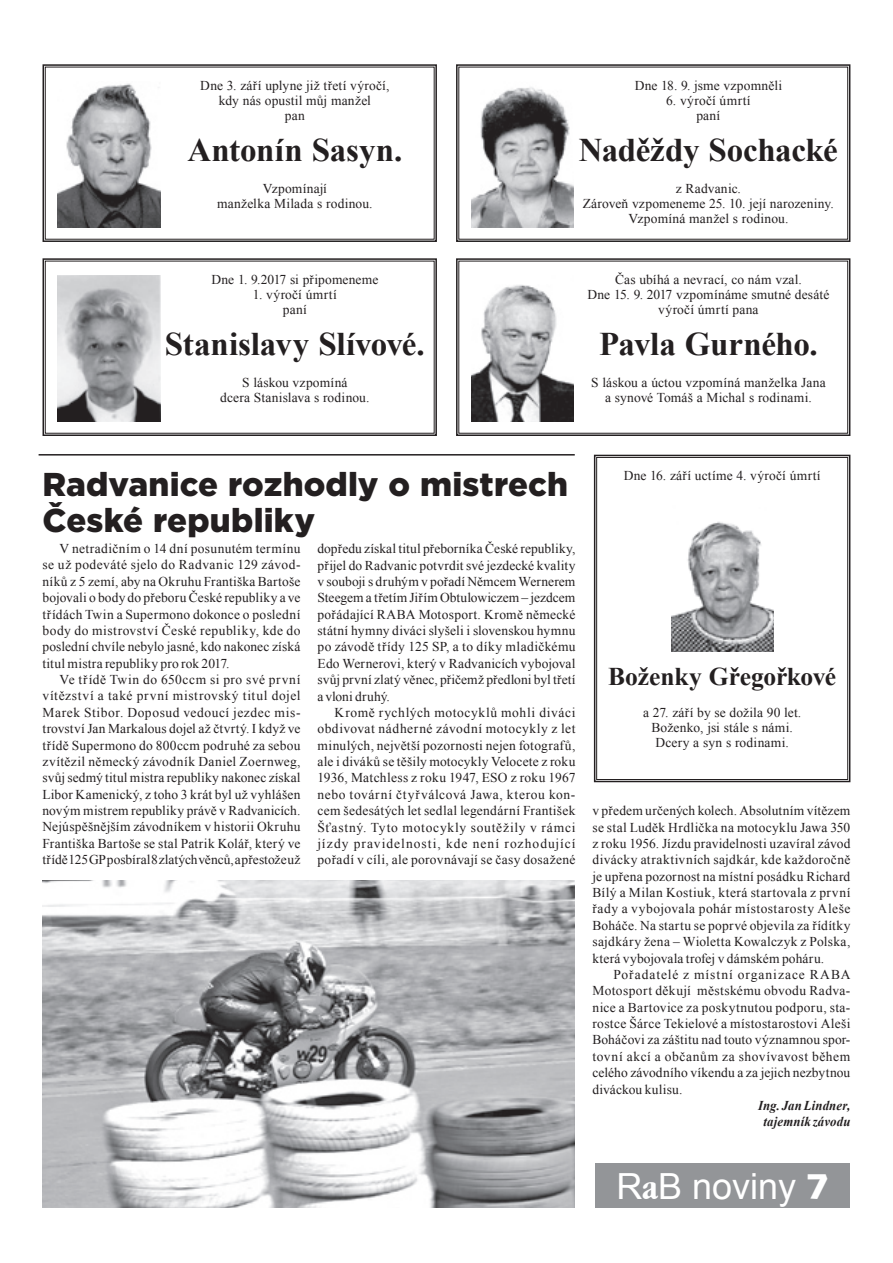
<style>
.page{position:relative;width:893px;height:1263px;background:#fff}
.page>*{position:absolute;margin:0;border:0;box-sizing:border-box;transform-origin:0 0}
.t1{font:36px "Arial";color:#fff}
.t2{font:700 33px "Times New Roman";letter-spacing:-.01em;color:#231f20}
.t3{font:900 33px/36px "Gotham";letter-spacing:.005em;color:#231f20}
.t4{font:700 25.5px "Times New Roman";letter-spacing:-.01em;color:#231f20}
.t5{font:13.5px/16.4px "Times New Roman";letter-spacing:.015em;color:#231f20;text-align:center}
.t6{font:italic 700 13.5px/16.4px "Times New Roman";letter-spacing:.01em;color:#231f20;text-align:center;scale:.95 1}
.s1{font-family:"Garmd ITC Bk Cn BTCE Bold Condensed"}
.s2{font-family:"Humanst 531 Blk BTCE Black"}
</style>
<div class="page">
<svg style="left:593px;top:454px;width:258px;height:329px"></svg>
<div style="left:596px;top:457px;width:252px;height:323px;border:1px solid #231f20"></div>
<svg style="left:42px;top:64px;width:395px;height:178px"></svg>
<svg style="left:42px;top:258px;width:395px;height:178px"></svg>
<svg style="left:456px;top:64px;width:395px;height:178px"></svg>
<svg style="left:456px;top:258px;width:395px;height:178px"></svg>
<img style="left:671px;top:505px;width:102px;height:147px">
<img style="left:58px;top:81px;width:102px;height:146px">
<img style="left:58px;top:275px;width:102px;height:146px">
<img style="left:471px;top:81px;width:103px;height:146px">
<img style="left:471px;top:275px;width:103px;height:146px">
<div style="left:595px;top:1163px;width:255px;height:45px;background:#939598"></div>
<img style="left:43px;top:880px;width:532px;height:328px">
<hr style="left:39px;top:454px;width:536px;height:1px;background:#231f20">
<p class="t5" style="left:200px;top:77px;width:191px;line-height:15px">Dne 3. září uplyne již třetí výročí, kdy nás opustil můj manžel<br>pan</p>
<h2 class="t2" style="left:187px;top:127px;width:216px">Antonín Sasyn.</h2>
<p class="t5" style="left:217px;top:181px;width:157px;line-height:15px">Vzpomínají<br>manželka Milada s rodinou.</p>
<p class="t5" style="left:211px;top:271px;width:168px">Dne 1. 9.2017 si připomeneme</p>
<p class="t5" style="left:253px;top:286px;width:85px;line-height:15px">1. výročí úmrtí paní</p>
<h2 class="t2" style="left:165px;top:321px;width:261px">Stanislavy Slívové.</h2>
<p class="t5" style="left:220px;top:375px;width:151px;line-height:15px">S láskou vzpomíná<br>dcera Stanislava s rodinou.</p>
<p class="t5" style="left:635px;top:77px;width:149px">Dne 18. 9. jsme vzpomněli</p>
<p class="t5" style="left:666px;top:92px;width:86px;line-height:15px">6. výročí úmrtí paní</p>
<h2 class="t2" style="left:579px;top:127px;width:261px">Naděždy Sochacké</h2>
<p class="t5" style="left:583px;top:181px;width:253px;line-height:15px">z Radvanic.<br>Zároveň vzpomeneme 25. 10. její narozeniny.<br>Vzpomíná manžel s rodinou.</p>
<p class="t5" style="left:587px;top:271px;width:243px;line-height:15px">Čas ubíhá a nevrací, co nám vzal.<br>Dne 15. 9. 2017 vzpomínáme smutné desáté výročí úmrtí pana</p>
<h2 class="t2" style="left:599px;top:321px;width:220px">Pavla Gurného.</h2>
<p class="t5" style="left:591px;top:375px;width:236px;line-height:15px">S láskou a úctou vzpomíná manželka Jana a synové Tomáš a Michal s rodinami.</p>
<h2 class="t3" style="left:43px;top:465px;width:527px">Radvanice rozhodly o mistrech<br>České republiky</h2>
<p class="t5" style="left:624px;top:467px;width:198px">Dne 16. září uctíme 4. výročí úmrtí</p>
<p class="t5" style="left:43px;top:540px;width:259px;text-align:justify;text-indent:17px">V netradičním o 14 dní posunutém termínu se už podeváté sjelo do Radvanic 129 závod&shy;níků z 5 zemí, aby na Okruhu Františka Bartoše bojovali o body do přeboru České republiky a ve třídách Twin a Supermono dokonce o poslední body do mistrovství České republiky, kde do poslední chvíle nebylo jasné, kdo nakonec získá titul mistra republiky pro rok 2017.</p>
<p class="t5" style="left:43px;top:671px;width:260px;text-align:justify;text-indent:17px">Ve třídě Twin do 650ccm si pro své první vítězství a také první mistrovský titul dojel Marek Stibor. Doposud vedoucí jezdec mis&shy;trovství Jan Markalous dojel až čtvrtý. I když ve třídě Supermono do 800ccm podruhé za sebou zvítězil německý závodník Daniel Zoernweg, svůj sedmý titul mistra republiky nakonec získal Libor Kamenický, z toho 3 krát byl už vyhlášen novým mistrem republiky právě v Radvanicích.<br>Nejúspěšnějším závodníkem v historii Okruhu Františka Bartoše se stal Patrik Kolář, který ve třídě 125 GP posbíral 8 zlatých věnců, apřestože už</p>
<p class="t5" style="left:317px;top:540px;width:259px;text-align:justify">dopředu získal titul přeborníka České republiky, přijel do Radvanic potvrdit své jezdecké kvality v souboji s druhým v pořadí Němcem Wernerem Steegem a třetím Jiřím Obtulowiczem – jezdcem pořádající RABA Motosport. Kromě německé státní hymny diváci slyšeli i slovenskou hymnu po závodě třídy 125 SP, a to díky mladičkému Edo Wernerovi, který v Radvanicích vybojoval svůj první zlatý věnec, přičemž předloni byl třetí a vloni druhý.</p>
<p class="t5" style="left:317px;top:704px;width:259px;text-align:justify;text-indent:17px">Kromě rychlých motocyklů mohli diváci obdivovat nádherné závodní motocykly z let minulých, největší pozornosti nejen fotografů, ale i diváků se těšily motocykly Velocete z roku 1936, Matchless z roku 1947, ESO z roku 1967 nebo tovární čtyřválcová Jawa, kterou kon&shy;cem šedesátých let sedlal legendární František Šťastný. Tyto motocykly soutěžily v rámci jízdy pravidelnosti, kde není rozhodující pořadí v cíli, ale porovnávají se časy dosažené</p>
<h3 class="t4" style="left:608px;top:659px;width:229px">Boženky Gřegořkové</h3>
<p class="t5" style="left:643px;top:705px;width:160px;line-height:15px">a 27. září by se dožila 90 let.<br>Boženko, jsi stále s námi.<br>Dcery a syn s rodinami.</p>
<p class="t5" style="left:592px;top:802px;width:259px;text-align:justify">v předem určených kolech. Absolutním vítězem se stal Luděk Hrdlička na motocyklu Jawa 350 z roku 1956. Jízdu pravidelnosti uzavíral závod divácky atraktivních sajdkár, kde každoročně je upřena pozornost na místní posádku Richard Bílý a Milan Kostiuk, která startovala z první řady a vybojovala pohár místostarosty Aleše Boháče. Na startu se poprvé objevila za řídítky sajdkáry žena – Wioletta Kowalczyk z Polska, která vybojovala trofej v dámském poháru.</p>
<p class="t5" style="left:592px;top:966px;width:259px;text-align:justify;text-indent:21px">Pořadatelé z místní organizace RABA Motosport děkují městskému obvodu Radva&shy;nice a Bartovice za poskytnutou podporu, sta&shy;rostce Šárce Tekielové a místostarostovi Aleši Boháčovi za záštitu nad touto významnou spor&shy;tovní akcí a občanům za shovívavost během celého závodního víkendu a za jejich nezbytnou diváckou kulisu.</p>
<p class="t6" style="left:758px;top:1096px;width:99px">Ing. Jan Lindner, tajemník závodu</p>
<h1 class="t1" style="left:616px;top:1163px;width:214px">R<span class="s1">a</span>B noviny <span class="s2">7</span></h1>
</div>
